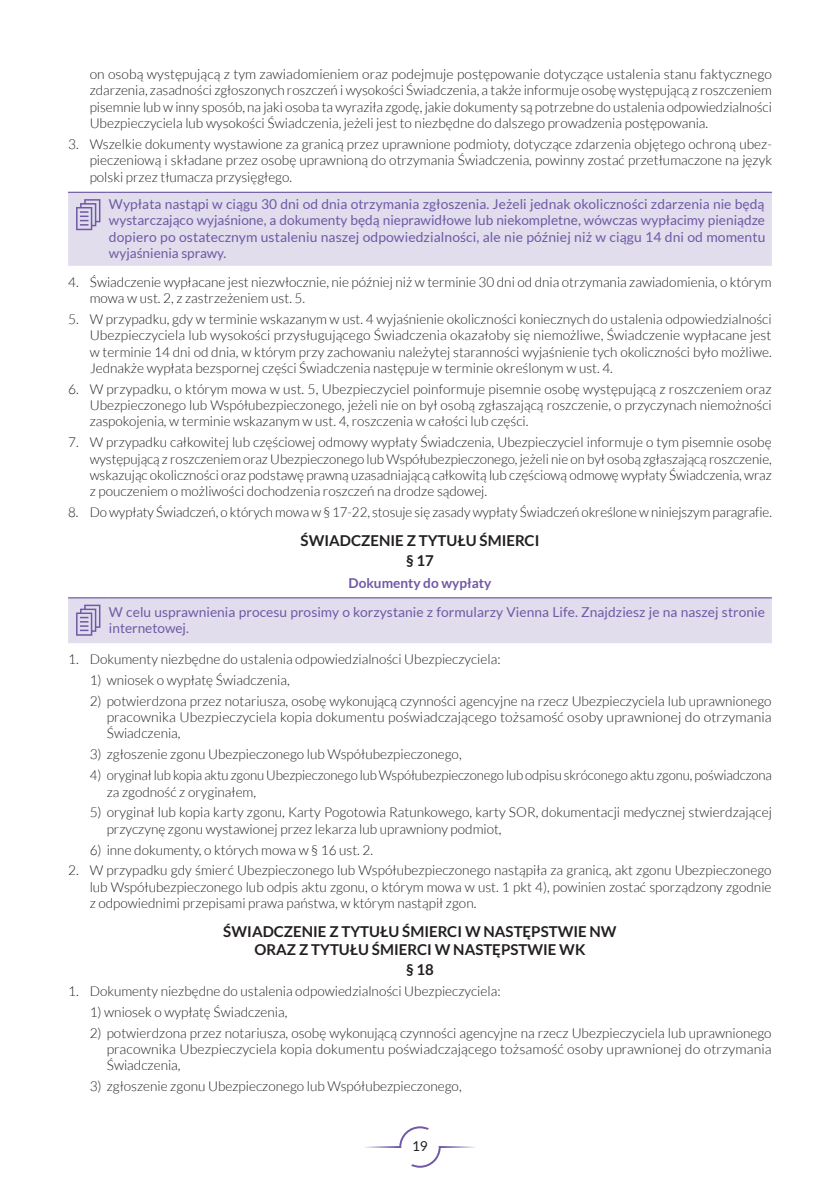
<style>
.page{position:relative;width:840px;height:1191px;background:#fff}
.page>*{position:absolute;margin:0;border:0;box-sizing:border-box;transform-origin:0 0}
.OW__ST____tekst_SKLE{font:700 15px/18px "Lato";color:#231f20;text-align:center}
.OW__1_ponizej_tekstu{font:700 15px "Lato";color:#231f20}
._1{font:300 13.6px/16.4px "Lato";color:#231f20;text-align:justify}
.DO_OBJASNIEN_tekst_I{font:13.6px/16.4px "Lato";letter-spacing:.005em;color:#7059a5;text-align:justify}
.Niepodkreslone_0_6_0{font:700 13.6px "Lato";color:#7059a5}
.t1{font:13.6px "Lato";color:#231f20}
</style>
<div class="page">
<svg style="left:364px;top:1126px;width:112px;height:41px"></svg>
<div style="left:68px;top:193px;width:703px;height:73px;background:#e1dded"></div>
<hr style="left:68px;top:192px;width:40px;height:1px;background:#7059a5">
<hr style="left:108px;top:192px;width:663px;height:1px;background:#7059a5">
<svg style="left:76px;top:199px;width:24px;height:31px"></svg>
<hr style="left:68px;top:597px;width:40px;height:1px;background:#7059a5">
<hr style="left:108px;top:597px;width:663px;height:1px;background:#7059a5">
<div style="left:68px;top:598px;width:703px;height:45px;background:#e1dded"></div>
<p class="_1" style="left:90px;top:66px;width:683px">on osobą występującą z tym zawiadomieniem oraz podejmuje postępowanie dotyczące ustalenia stanu faktycznego zdarzenia, zasadności zgłoszonych roszczeń i wysokości Świadczenia, a także informuje osobę występującą z roszczeniem pisemnie lub w inny sposób, na jaki osoba ta wyraziła zgodę, jakie dokumenty są potrzebne do ustalenia odpowiedzialności Ubezpieczyciela lub wysokości Świadczenia, jeżeli jest to niezbędne do dalszego prowadzenia postępowania.</p>
<p class="_1" style="left:90px;top:136px;width:683px;text-indent:-22px">3. Wszelkie dokumenty wystawione za granicą przez uprawnione podmioty, dotyczące zdarzenia objętego ochroną ubez&shy;pieczeniową i składane przez osobę uprawnioną do otrzymania Świadczenia, powinny zostać przetłumaczone na język polski przez tłumacza przysięgłego.</p>
<p class="DO_OBJASNIEN_tekst_I" style="left:109px;top:196px;width:657px">Wypłata nastąpi w ciągu 30 dni od dnia otrzymania zgłoszenia. Jeżeli jednak okoliczności zdarzenia nie będą wystarczająco wyjaśnione, a dokumenty będą nieprawidłowe lub niekompletne, wówczas wypłacimy pieniądze dopiero po ostatecznym ustaleniu naszej odpowiedzialności, ale nie później niż w ciągu 14 dni od momentu wyjaśnienia sprawy.</p>
<p class="_1" style="left:90px;top:274px;width:683px;text-indent:-22px">4. Świadczenie wypłacane jest niezwłocznie, nie później niż w terminie 30 dni od dnia otrzymania zawiadomienia, o którym mowa w ust. 2, z zastrzeżeniem ust. 5.</p>
<p class="_1" style="left:90px;top:311px;width:683px;text-indent:-22px">5. W przypadku, gdy w terminie wskazanym w ust. 4 wyjaśnienie okoliczności koniecznych do ustalenia odpowiedzialności Ubezpieczyciela lub wysokości przysługującego Świadczenia okazałoby się niemożliwe, Świadczenie wypłacane jest w terminie 14 dni od dnia, w którym przy zachowaniu należytej staranności wyjaśnienie tych okoliczności było możliwe.<br>Jednakże wypłata bezspornej części Świadczenia następuje w terminie określonym w ust. 4.</p>
<p class="_1" style="left:90px;top:381px;width:683px;text-indent:-22px">6. W przypadku, o którym mowa w ust. 5, Ubezpieczyciel poinformuje pisemnie osobę występującą z roszczeniem oraz Ubezpieczonego lub Współubezpieczonego, jeżeli nie on był osobą zgłaszającą roszczenie, o przyczynach niemożności zaspokojenia, w terminie wskazanym w ust. 4, roszczenia w całości lub części.</p>
<p class="_1" style="left:90px;top:434px;width:683px;text-indent:-22px">7. W przypadku całkowitej lub częściowej odmowy wypłaty Świadczenia, Ubezpieczyciel informuje o tym pisemnie osobę występującą z roszczeniem oraz Ubezpieczonego lub Współubezpieczonego, jeżeli nie on był osobą zgłaszającą roszczenie, wskazując okoliczności oraz podstawę prawną uzasadniającą całkowitą lub częściową odmowę wypłaty Świadczenia, wraz z pouczeniem o możliwości dochodzenia roszczeń na drodze sądowej.</p>
<p class="_1" style="left:68px;top:504px;width:705px">8. Do wypłaty Świadczeń, o których mowa w § 17-22, stosuje się zasady wypłaty Świadczeń określone w niniejszym paragrafie.</p>
<p class="OW__ST____tekst_SKLE" style="left:300px;top:531px;width:240px">ŚWIADCZENIE Z TYTUŁU ŚMIERCI</p>
<p class="OW__1_ponizej_tekstu" style="left:406px;top:552px;width:29px">§ 17</p>
<p class="Niepodkreslone_0_6_0" style="left:348px;top:575px;width:144px">Dokumenty do wypłaty</p>
<p class="DO_OBJASNIEN_tekst_I" style="left:109px;top:603px;width:657px">W celu usprawnienia procesu prosimy o korzystanie z formularzy Vienna Life. Znajdziesz je na naszej stronie internetowej.</p>
<p class="_1" style="left:68px;top:651px;width:433px">1. Dokumenty niezbędne do ustalenia odpowiedzialności Ubezpieczyciela:</p>
<p class="_1" style="left:90px;top:672px;width:201px">1) wniosek o wypłatę Świadczenia,</p>
<p class="_1" style="left:107px;top:693px;width:666px;text-indent:-17px">2) potwierdzona przez notariusza, osobę wykonującą czynności agencyjne na rzecz Ubezpieczyciela lub uprawnionego pracownika Ubezpieczyciela kopia dokumentu poświadczającego tożsamość osoby uprawnionej do otrzymania Świadczenia,</p>
<p class="_1" style="left:90px;top:746px;width:373px">3) zgłoszenie zgonu Ubezpieczonego lub Współubezpieczonego,</p>
<p class="_1" style="left:107px;top:767px;width:666px;text-indent:-17px">4) oryginał lub kopia aktu zgonu Ubezpieczonego lub Współubezpieczonego lub odpisu skróconego aktu zgonu, poświadczona za zgodność z oryginałem,</p>
<p class="_1" style="left:107px;top:804px;width:666px;text-indent:-17px">5) oryginał lub kopia karty zgonu, Karty Pogotowia Ratunkowego, karty SOR, dokumentacji medycznej stwierdzającej przyczynę zgonu wystawionej przez lekarza lub uprawniony podmiot,</p>
<p class="_1" style="left:90px;top:841px;width:285px">6) inne dokumenty, o których mowa w § 16 ust. 2.</p>
<p class="_1" style="left:90px;top:862px;width:683px;text-indent:-22px">2. W przypadku gdy śmierć Ubezpieczonego lub Współubezpieczonego nastąpiła za granicą, akt zgonu Ubezpieczonego lub Współubezpieczonego lub odpis aktu zgonu, o którym mowa w ust. 1 pkt 4), powinien zostać sporządzony zgodnie z odpowiednimi przepisami prawa państwa, w którym nastąpił zgon.</p>
<p class="OW__ST____tekst_SKLE" style="left:223px;top:922px;width:394px">ŚWIADCZENIE Z TYTUŁU ŚMIERCI W NASTĘPSTWIE NW<br>ORAZ Z TYTUŁU ŚMIERCI W NASTĘPSTWIE WK</p>
<p class="OW__1_ponizej_tekstu" style="left:406px;top:961px;width:29px">§ 18</p>
<p class="_1" style="left:68px;top:983px;width:433px">1. Dokumenty niezbędne do ustalenia odpowiedzialności Ubezpieczyciela:</p>
<p class="_1" style="left:90px;top:1003px;width:199px">1) wniosek o wypłatę Świadczenia,</p>
<p class="_1" style="left:107px;top:1024px;width:666px;text-indent:-17px">2) potwierdzona przez notariusza, osobę wykonującą czynności agencyjne na rzecz Ubezpieczyciela lub uprawnionego pracownika Ubezpieczyciela kopia dokumentu poświadczającego tożsamość osoby uprawnionej do otrzymania Świadczenia,</p>
<p class="_1" style="left:90px;top:1078px;width:373px">3) zgłoszenie zgonu Ubezpieczonego lub Współubezpieczonego,</p>
<p class="t1" style="left:412px;top:1138px;width:17px">19</p>
</div>
